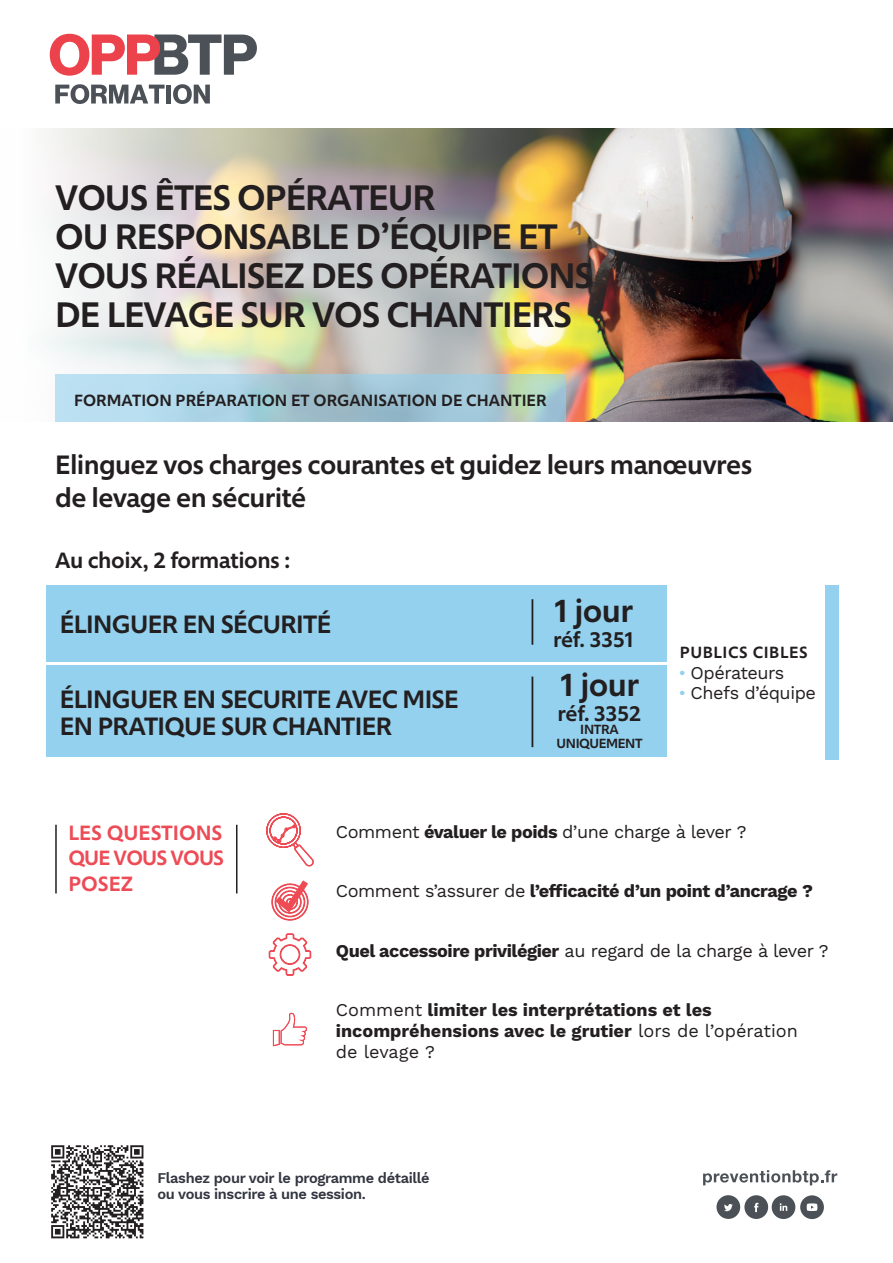
<style>
.page{position:relative;width:893px;height:1263px;background:#fff}
.page>*{position:absolute;margin:0;border:0;box-sizing:border-box;transform-origin:0 0}
.t1{font:600 36px/39px "Morandi";letter-spacing:-.03em;color:#231f20}
.t2{font:600 32.4px "Morandi";letter-spacing:-.02em;color:#231f20}
.t3{font:600 27px/32.4px "Morandi";letter-spacing:-.025em;color:#231f20}
.t4{font:600 25.5px/27px "Morandi";letter-spacing:-.025em;color:#231f20}
.t5{font:600 22.5px "Morandi";letter-spacing:-.02em;color:#231f20}
.t6{font:600 21.6px "Morandi";letter-spacing:-.02em;color:#231f20}
.t7{font:600 21px/25.5px "Morandi";color:#ed4b56;text-align:justify}
.t8{font:700 18px "Work Sans";letter-spacing:-.025em;color:#231f20}
.t9{font:700 18px/21px "Work Sans";letter-spacing:-.005em;color:#231f20}
.t10{font:18px "Work Sans";letter-spacing:-.025em;color:#231f20}
.t11{font:600 16.5px "Morandi";color:#231f20}
.t12{font:600 16.5px "Morandi";letter-spacing:.035em;color:#231f20}
.t13{font:600 14.55px/16.2px "Work Sans";letter-spacing:-.025em;color:#323640}
.t14{font:600 13.5px/13.5px "Morandi";letter-spacing:-.03em;color:#231f20;text-align:center}
.s1{color:#93d1ee}
.s2{font-weight:700}
.s3{font-weight:400}
</style>
<div class="page">
<img style="left:45px;top:128px;width:848px;height:294px">
<div style="left:46px;top:585px;width:620px;height:76px;background:#93d1ee"></div>
<div style="left:46px;top:665px;width:620px;height:92px;background:#93d1ee"></div>
<hr style="left:531px;top:599px;width:2px;height:46px;background:#231f20">
<hr style="left:531px;top:676px;width:2px;height:71px;background:#231f20">
<hr style="left:55px;top:825px;width:2px;height:68px;background:#231f20">
<hr style="left:236px;top:825px;width:1px;height:68px;background:#231f20">
<svg style="left:268px;top:933px;width:44px;height:43px"></svg>
<svg style="left:266px;top:813px;width:48px;height:108px"></svg>
<svg style="left:272px;top:1012px;width:35px;height:35px"></svg>
<svg style="left:55px;top:374px;width:511px;height:48px"></svg>
<svg style="left:55px;top:84px;width:110px;height:20px"></svg>
<div style="left:166px;top:85px;width:5px;height:19px;background:#4b5156"></div>
<svg style="left:173px;top:84px;width:37px;height:20px"></svg>
<svg style="left:50px;top:34px;width:207px;height:42px"></svg>
<div style="left:716px;top:1195px;width:24px;height:24px;background:#4b5156;border-radius:50%"></div>
<svg style="left:724px;top:1204px;width:9px;height:7px"></svg>
<div style="left:744px;top:1195px;width:24px;height:24px;background:#4b5156;border-radius:50%"></div>
<svg style="left:754px;top:1203px;width:4px;height:9px"></svg>
<div style="left:772px;top:1195px;width:23px;height:24px;background:#4b5156;border-radius:50%"></div>
<svg style="left:780px;top:1203px;width:7px;height:8px"></svg>
<div style="left:800px;top:1195px;width:24px;height:24px;background:#4b5156;border-radius:50%"></div>
<svg style="left:807px;top:1203px;width:10px;height:8px"></svg>
<svg style="left:703px;top:1170px;width:134px;height:15px"></svg>
<img style="left:51px;top:1145px;width:93px;height:94px">
<div style="left:825px;top:585px;width:14px;height:174px;background:#93d1ee"></div>
<h1 class="t1" style="left:55px;top:175px;width:539px">VOUS ÊTES OPÉRATEUR<br>OU RESPONSABLE D’ÉQUIPE ET<br>VOUS RÉALISEZ DES OPÉRATIONS<br>DE LEVAGE SUR VOS CHANTIERS</h1>
<p class="t11" style="left:74px;top:388px;width:474px">FORMATION PRÉPARATION ET ORGANISATION DE CHANTIER</p>
<h3 class="t3" style="left:55px;top:446px;width:699px">Elinguez vos charges courantes et guidez leurs manœuvres de levage en sécurité</h3>
<p class="t5" style="left:55px;top:543px;width:237px">Au choix, 2 formations :</p>
<h3 class="t4" style="left:60px;top:608px;width:273px">ÉLINGUER EN SÉCURITÉ</h3>
<h3 class="t4" style="left:60px;top:684px;width:400px">ÉLINGUER EN SECURITE AVEC MISE<br>EN PRATIQUE SUR CHANTIER</h3>
<h2 class="t2" style="left:554px;top:586px;width:81px">1 jour</h2>
<p class="t6" style="left:553px;top:623px;width:82px">réf. 3351</p>
<h2 class="t2" style="left:560px;top:660px;width:81px">1 jour</h2>
<p class="t6" style="left:558px;top:697px;width:85px">réf. 3352</p>
<p class="t14" style="left:557px;top:722px;width:87px">INTRA<br>UNIQUEMENT</p>
<p class="t12" style="left:680px;top:639px;width:129px">PUBLICS CIBLES</p>
<p class="t10" style="left:679px;top:662px;width:107px"><span class="s1">•</span> Opérateurs</p>
<p class="t10" style="left:679px;top:682px;width:139px"><span class="s1">•</span> Chefs d’équipe</p>
<p class="t7" style="left:68px;top:818px;width:157px">LES QUESTIONS QUE VOUS VOUS POSEZ</p>
<p class="t10" style="left:336px;top:821px;width:412px">Comment <span class="s2">évaluer le poids</span> d’une charge à lever ?</p>
<p class="t8" style="left:336px;top:881px;width:479px"><span class="s3">Comment s’assurer de</span> l’efficacité d’un point d’ancrage ?</p>
<p class="t8" style="left:336px;top:940px;width:494px">Quel accessoire privilégier <span class="s3">au regard de la charge à lever ?</span></p>
<p class="t9" style="left:336px;top:1000px;width:463px"><span class="s3">Comment</span> limiter les interprétations et les incompréhensions avec le grutier <span class="s3">lors de l’opération de levage ?</span></p>
<p class="t13" style="left:157px;top:1169px;width:274px">Flashez pour voir le programme détaillé ou vous inscrire à une session.</p>
</div>
